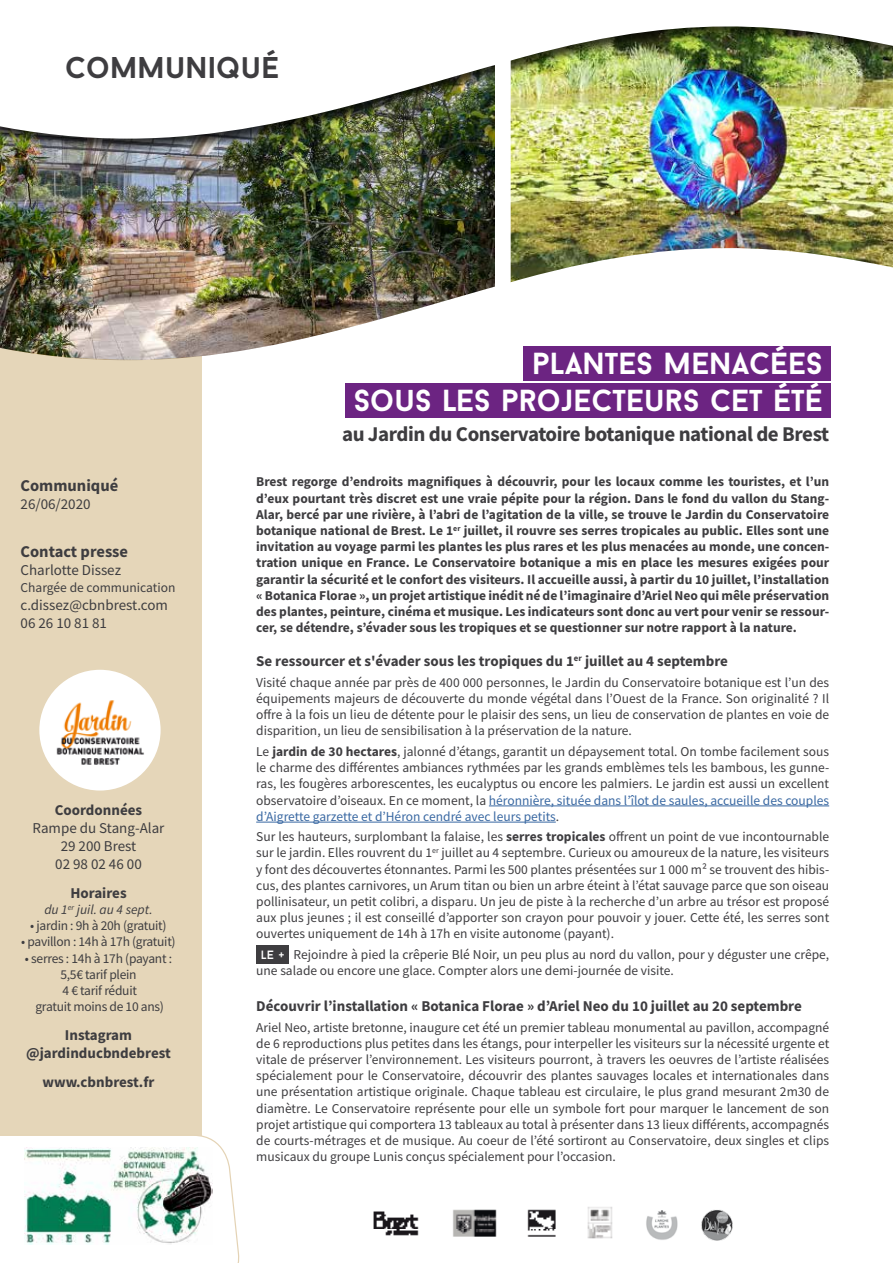
<style>
.page{position:relative;width:893px;height:1263px;background:#fff}
.page>*{position:absolute;margin:0;border:0;box-sizing:border-box;transform-origin:0 0}
.t1{font:700 30.45px/36.5px "Baron Neue";color:#fff;text-align:right}
.t2{font:700 30px "Baron Neue";color:#3e3d40}
.t3{font:700 21px "Source Sans Pro";letter-spacing:-.02em;color:#3e3d40}
.t4{font:700 16.5px "Source Sans Pro";color:#3e3d40}
.t5{font:700 15px/18px "Source Sans Pro";color:#3e3d40;text-align:center}
.t6{font:15px/18px "Source Sans Pro";color:#3e3d40}
.t7{font:13.5px/16.2px "Source Sans Pro";color:#3e3d40;text-align:justify}
.t8{font:700 13.5px/16.2px "Source Sans Pro";color:#3e3d40;text-align:justify}
.t9{font:13.5px/16.2px "Source Sans Pro";letter-spacing:-.02em;color:#3e3d40;text-align:center}
.t10{font:italic 13.5px "Source Sans Pro";color:#3e3d40}
.s1{font-weight:700}
.s2{color:#3968a2}
.s3{font-family:"Baron Neue";font-size:12px;color:#fff}
</style>
<div class="page">
<div style="left:256px;top:945px;width:32px;height:18px;background:#3e3d40"></div>
<img style="left:373px;top:1207px;width:240px;height:32px">
<hr style="left:489px;top:805px;width:340px;height:1px;background:#3968a2">
<hr style="left:256px;top:822px;width:300px;height:1px;background:#3968a2">
<img style="left:0;top:166px;width:495px;height:62px">
<img style="left:511px;top:166px;width:382px;height:62px">
<img style="left:0;top:151px;width:893px;height:15px">
<img style="left:0;top:26px;width:893px;height:125px">
<img style="left:0;top:228px;width:893px;height:153px">
<div style="left:0;top:345px;width:202px;height:789px;background:#e5d6b9"></div>
<svg style="left:495px;top:55px;width:16px;height:250px"></svg>
<svg style="left:0;top:1134px;width:240px;height:129px"></svg>
<img style="left:25px;top:1148px;width:187px;height:97px">
<div style="left:39px;top:670px;width:122px;height:120px;background:#fff;border-radius:50%"></div>
<img style="left:56px;top:700px;width:88px;height:65px">
<div style="left:523px;top:346px;width:308px;height:34px;background:#6c2482"></div>
<div style="left:345px;top:383px;width:486px;height:35px;background:#6c2482"></div>
<img style="left:646px;top:1211px;width:32px;height:29px">
<img style="left:701px;top:1210px;width:32px;height:31px">
<h2 class="t2" style="left:65px;top:48px;width:215px">COMMUNIQUÉ</h2>
<h1 class="t1" style="left:354px;top:345px;width:470px">PLANTES MENACÉES<br>SOUS LES PROJECTEURS CET ÉTÉ</h1>
<h3 class="t3" style="left:342px;top:419px;width:489px">au Jardin du Conservatoire botanique national de Brest</h3>
<p class="t4" style="left:21px;top:474px;width:99px">Communiqué</p>
<p class="t6" style="left:21px;top:495px;width:72px">26/06/2020</p>
<p class="t4" style="left:21px;top:541px;width:109px">Contact presse</p>
<p class="t6" style="left:21px;top:561px;width:102px">Charlotte Dissez</p>
<p class="t7" style="left:21px;top:579px;width:156px">Chargée de communication</p>
<p class="t6" style="left:21px;top:595px;width:149px">c.dissez@cbnbrest.com<br>06 26 10 81 81</p>
<p class="t5" style="left:55px;top:801px;width:89px">Coordonnées</p>
<p class="t6" style="left:33px;top:819px;width:133px;text-align:center">Rampe du Stang-Alar<br>29 200 Brest<br>02 98 02 46 00</p>
<p class="t5" style="left:70px;top:884px;width:58px">Horaires</p>
<p class="t10" style="left:44px;top:901px;width:110px">du 1<sup>er</sup> juil. au 4 sept.</p>
<p class="t9" style="left:30px;top:918px;width:138px">• jardin : 9h à 20h (gratuit)</p>
<p class="t9" style="left:21px;top:934px;width:156px">• pavillon : 14h à 17h (gratuit)</p>
<p class="t9" style="left:25px;top:950px;width:149px">• serres : 14h à 17h (payant :<br>5,5€ tarif plein<br>4 € tarif réduit<br>gratuit moins de 10 ans)</p>
<p class="t5" style="left:26px;top:1026px;width:146px">Instagram @jardinducbndebrest</p>
<p class="t5" style="left:43px;top:1073px;width:113px">www.cbnbrest.fr</p>
<p class="t8" style="left:256px;top:474px;width:574px">Brest regorge d’endroits magnifiques à découvrir, pour les locaux comme les touristes, et l’un d’eux pourtant très discret est une vraie pépite pour la région. Dans le fond du vallon du Stang-Alar, bercé par une rivière, à l’abri de l’agitation de la ville, se trouve le Jardin du Conservatoire botanique national de Brest. Le 1<sup>er</sup> juillet, il rouvre ses serres tropicales au public. Elles sont une invitation au voyage parmi les plantes les plus rares et les plus menacées au monde, une concen&shy;tration unique en France. Le Conservatoire botanique a mis en place les mesures exigées pour garantir la sécurité et le confort des visiteurs. Il accueille aussi, à partir du 10 juillet, l’installation « Botanica Florae », un projet artistique inédit né de l’imaginaire d’Ariel Neo qui mêle préservation des plantes, peinture, cinéma et musique. Les indicateurs sont donc au vert pour venir se ressour&shy;cer, se détendre, s’évader sous les tropiques et se questionner sur notre rapport à la nature.</p>
<p class="t5" style="left:256px;top:652px;width:473px">Se ressourcer et s'évader sous les tropiques du 1<sup>er</sup> juillet au 4 septembre</p>
<p class="t7" style="left:256px;top:674px;width:574px">Visité chaque année par près de 400 000 personnes, le Jardin du Conservatoire botanique est l’un des équipements majeurs de découverte du monde végétal dans l’Ouest de la France. Son originalité ? Il offre à la fois un lieu de détente pour le plaisir des sens, un lieu de conservation de plantes en voie de disparition, un lieu de sensibilisation à la préservation de la nature.</p>
<p class="t7" style="left:256px;top:743px;width:575px">Le <span class="s1">jardin de 30 hectares</span>, jalonné d’étangs, garantit un dépaysement total. On tombe facilement sous le charme des différentes ambiances rythmées par les grands emblèmes tels les bambous, les gunne&shy;ras, les fougères arborescentes, les eucalyptus ou encore les palmiers. Le jardin est aussi un excellent observatoire d’oiseaux. En ce moment, la <span class="s2">héronnière, située dans l’îlot de saules, accueille des couples d’Aigrette garzette et d’Héron cendré avec leurs petits</span>.</p>
<p class="t7" style="left:256px;top:828px;width:575px">Sur les hauteurs, surplombant la falaise, les <span class="s1">serres tropicales</span> offrent un point de vue incontournable sur le jardin. Elles rouvrent du 1<sup>er</sup> juillet au 4 septembre. Curieux ou amoureux de la nature, les visiteurs y font des découvertes étonnantes. Parmi les 500 plantes présentées sur 1 000 m² se trouvent des hibis&shy;cus, des plantes carnivores, un Arum titan ou bien un arbre éteint à l’état sauvage parce que son oiseau pollinisateur, un petit colibri, a disparu. Un jeu de piste à la recherche d’un arbre au trésor est proposé aux plus jeunes ; il est conseillé d’apporter son crayon pour pouvoir y jouer. Cette été, les serres sont ouvertes uniquement de 14h à 17h en visite autonome (payant).</p>
<p class="t7" style="left:256px;top:946px;width:575px;text-indent:5px"><span class="s3">LE +</span> Rejoindre à pied la crêperie Blé Noir, un peu plus au nord du vallon, pour y déguster une crêpe, une salade ou encore une glace. Compter alors une demi-journée de visite.</p>
<p class="t5" style="left:256px;top:997px;width:547px">Découvrir l’installation « Botanica Florae » d’Ariel Neo du 10 juillet au 20 septembre</p>
<p class="t7" style="left:256px;top:1019px;width:575px">Ariel Neo, artiste bretonne, inaugure cet été un premier tableau monumental au pavillon, accompagné de 6 reproductions plus petites dans les étangs, pour interpeller les visiteurs sur la nécessité urgente et vitale de préserver l’environnement. Les visiteurs pourront, à travers les oeuvres de l’artiste réalisées spécialement pour le Conservatoire, découvrir des plantes sauvages locales et internationales dans une présentation artistique originale. Chaque tableau est circulaire, le plus grand mesurant 2m30 de diamètre. Le Conservatoire représente pour elle un symbole fort pour marquer le lancement de son projet artistique qui comportera 13 tableaux au total à présenter dans 13 lieux différents, accompagnés de courts-métrages et de musique. Au coeur de l’été sortiront au Conservatoire, deux singles et clips musicaux du groupe Lunis conçus spécialement pour l’occasion.</p>
</div>
